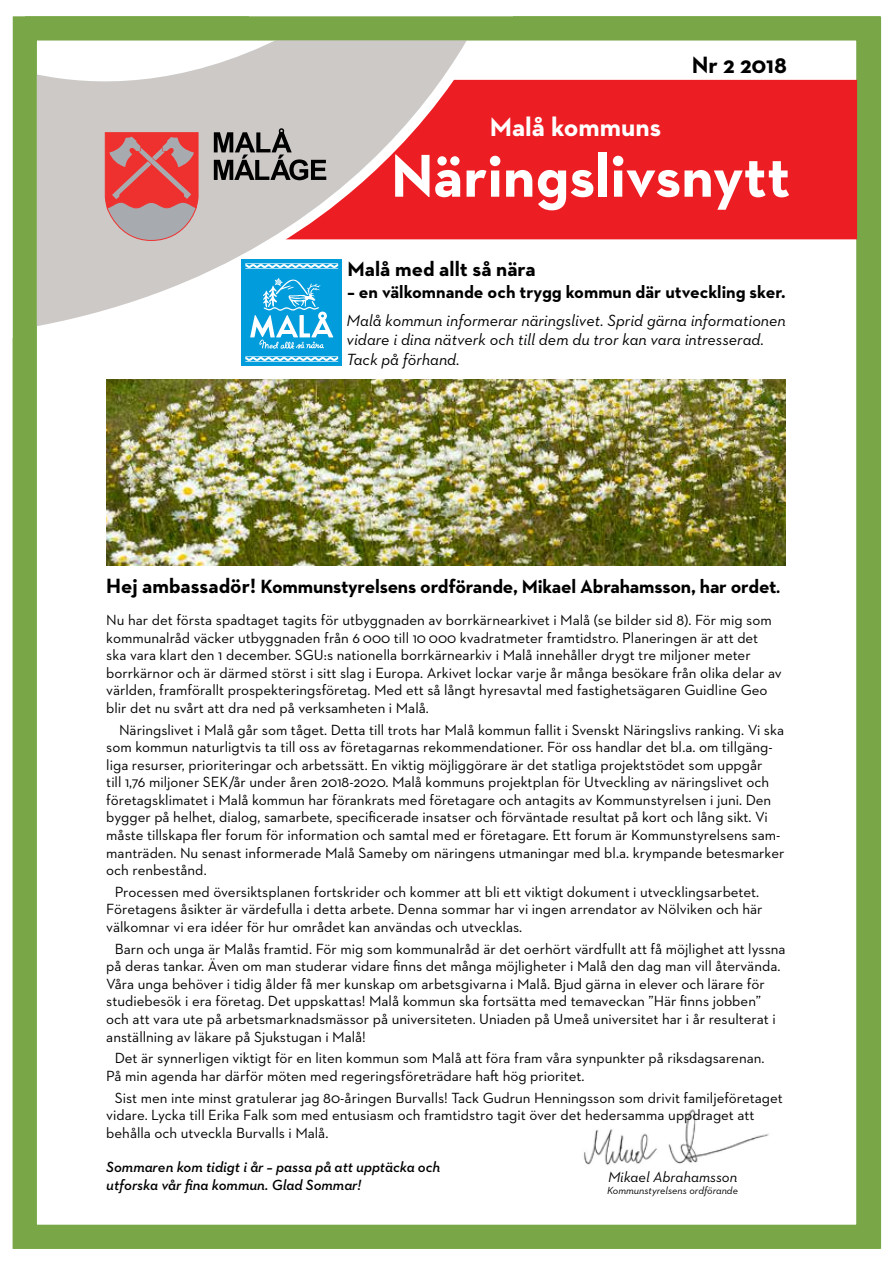
<style>
.page{position:relative;width:893px;height:1263px;background:#fff}
.page>*{position:absolute;margin:0;border:0;box-sizing:border-box;transform-origin:0 0}
.t1{font:700 61.5px "Neutraface 2 Text";color:#fff}
.t2{font:700 27px "Neutraface 2 Text";color:#fff}
.t3{font:700 24px "Neutraface 2 Text";color:#000}
.t4{font:700 21px "Neutraface 2 Text";color:#000}
.t5{font:700 19.5px "Neutraface 2 Text";letter-spacing:-.01em;color:#000}
.t6{font:700 18px "Neutraface 2 Text";color:#000}
.t7{font:italic 16.5px/19.5px "Neutraface 2 Text";color:#000}
.t8{font:15px/17.5px "Neutraface 2 Text";color:#000}
.t9{font:italic 600 15px/17.5px "Neutraface 2 Text";color:#000}
.t10{font:italic 15px "Neutraface 2 Text";color:#000}
.t11{font:italic 10.5px "Neutraface 2 Text";color:#000}
.s1{font-size:21px}
.s2{font-weight:600;font-style:italic;font-size:21px}
</style>
<div class="page">
<svg style="left:38px;top:41px;width:463px;height:285px;fill:#ccc9c7"></svg>
<svg style="left:286px;top:80px;width:570px;height:159px;background:#e9373d"></svg>
<div style="left:13px;top:16px;width:868px;height:1233px;border:24px solid #79a748"></div>
<svg style="left:214px;top:128px;width:112px;height:52px;background:#878584"></svg>
<svg style="left:105px;top:132px;width:94px;height:109px;background:#d06c6c"></svg>
<div style="left:241px;top:259px;width:101px;height:107px;background:#019cdb"></div>
<svg style="left:250px;top:278px;width:83px;height:71px"></svg>
<svg style="left:245px;top:356px;width:93px;height:6px"></svg>
<svg style="left:245px;top:263px;width:93px;height:6px"></svg>
<img style="left:584px;top:1109px;width:185px;height:56px">
<img style="left:106px;top:380px;width:680px;height:185px">
<h3 class="t3" style="left:692px;top:49px;width:97px">Nr 2 2018</h3>
<h2 class="t2" style="left:490px;top:110px;width:173px">Malå kommuns</h2>
<h1 class="t1" style="left:391px;top:136px;width:401px">Näringslivsnytt</h1>
<h3 class="t4" style="left:348px;top:255px;width:190px">Malå med allt så nära</h3>
<p class="t6" style="left:348px;top:280px;width:439px">– en välkomnande och trygg kommun där utveckling sker.</p>
<p class="t7" style="left:347px;top:310px;width:441px">Malå kommun informerar näringslivet. Sprid gärna informationen vidare i dina nätverk och till dem du tror kan vara intresserad.<br>Tack på förhand.</p>
<h3 class="t5" style="left:106px;top:573px;width:676px"><span class="s1">Hej ambassadör!</span> Kommunstyrelsens ordförande, Mikael Abrahamsson, har ordet<span class="s2">.</span></h3>
<p class="t8" style="left:106px;top:611px;width:677px">Nu har det första spadtaget tagits för utbyggnaden av borrkärnearkivet i Malå (se bilder sid 8). För mig som kommunalråd väcker utbyggnaden från 6 000 till 10 000 kvadratmeter framtidstro. Planeringen är att det ska vara klart den 1 december. SGU:s nationella borrkärnearkiv i Malå innehåller drygt tre miljoner meter borrkärnor och är därmed störst i sitt slag i Europa. Arkivet lockar varje år många besökare från olika delar av världen, framförallt prospekteringsföretag. Med ett så långt hyresavtal med fastighetsägaren Guidline Geo blir det nu svårt att dra ned på verksamheten i Malå.</p>
<p class="t8" style="left:106px;top:721px;width:680px;text-indent:13px">Näringslivet i Malå går som tåget. Detta till trots har Malå kommun fallit i Svenskt Näringslivs ranking. Vi ska som kommun naturligtvis ta till oss av företagarnas rekommendationer. För oss handlar det bl.a. om tillgäng&shy;liga resurser, prioriteringar och arbetssätt. En viktig möjliggörare är det statliga projektstödet som uppgår<br>till 1,76 miljoner SEK/år under åren 2018-2020. Malå kommuns projektplan för Utveckling av näringslivet och företagsklimatet i Malå kommun har förankrats med företagare och antagits av Kommunstyrelsen i juni. Den bygger på helhet, dialog, samarbete, specificerade insatser och förväntade resultat på kort och lång sikt. Vi måste tillskapa fler forum för information och samtal med er företagare. Ett forum är Kommunstyrelsens sam&shy;manträden. Nu senast informerade Malå Sameby om näringens utmaningar med bl.a. krympande betesmarker och renbestånd.</p>
<p class="t8" style="left:106px;top:883px;width:658px;text-indent:9px">Processen med översiktsplanen fortskrider och kommer att bli ett viktigt dokument i utvecklingsarbetet.<br>Företagens åsikter är värdefulla i detta arbete. Denna sommar har vi ingen arrendator av Nölviken och här välkomnar vi era idéer för hur området kan användas och utvecklas.</p>
<p class="t8" style="left:106px;top:940px;width:681px;text-indent:9px">Barn och unga är Malås framtid. För mig som kommunalråd är det oerhört värdfullt att få möjlighet att lyssna på deras tankar. Även om man studerar vidare finns det många möjligheter i Malå den dag man vill återvända.<br>Våra unga behöver i tidig ålder få mer kunskap om arbetsgivarna i Malå. Bjud gärna in elever och lärare för studiebesök i era företag. Det uppskattas! Malå kommun ska fortsätta med temaveckan ”Här finns jobben” och att vara ute på arbetsmarknadsmässor på universiteten. Uniaden på Umeå universitet har i år resulterat i anställning av läkare på Sjukstugan i Malå!</p>
<p class="t8" style="left:106px;top:1049px;width:660px;text-indent:9px">Det är synnerligen viktigt för en liten kommun som Malå att föra fram våra synpunkter på riksdagsarenan.<br>På min agenda har därför möten med regeringsföreträdare haft hög prioritet.</p>
<p class="t8" style="left:106px;top:1089px;width:678px;text-indent:9px">Sist men inte minst gratulerar jag 80-åringen Burvalls! Tack Gudrun Henningsson som drivit familjeföretaget vidare. Lycka till Erika Falk som med entusiasm och framtidstro tagit över det hedersamma uppdraget att behålla och utveckla Burvalls i Malå.</p>
<p class="t9" style="left:106px;top:1158px;width:335px">Sommaren kom tidigt i år – passa på att upptäcka och utforska vår fina kommun. Glad Sommar!</p>
<p class="t10" style="left:608px;top:1168px;width:131px">Mikael Abrahamsson</p>
<p class="t11" style="left:607px;top:1184px;width:132px">Kommunstyrelsens ordförande</p>
</div>
